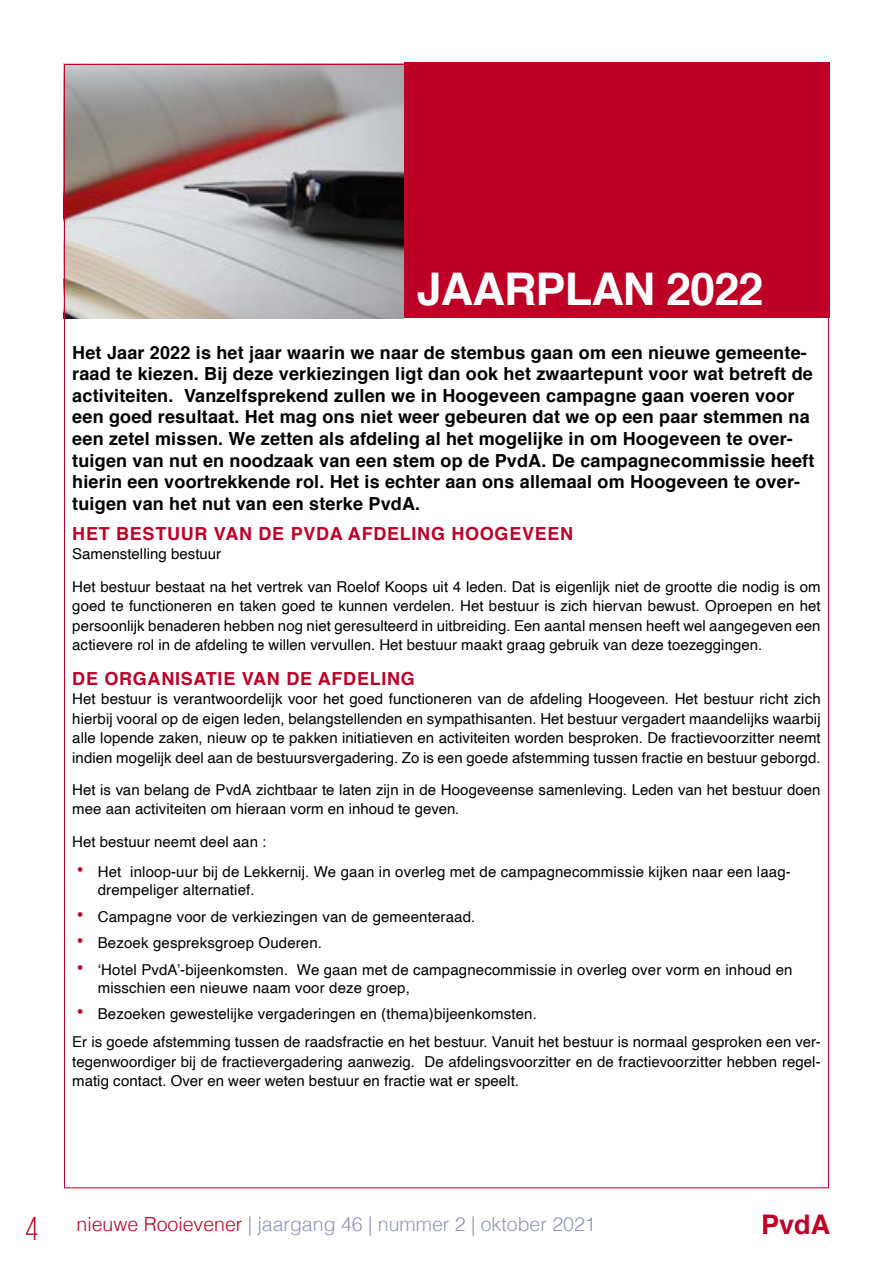
<style>
.page{position:relative;width:893px;height:1263px;background:#fff}
.page>*{position:absolute;margin:0;border:0;box-sizing:border-box;transform-origin:0 0}
.t1{font:700 45px "Helvetica";letter-spacing:-.02em;color:#fff}
.t2{font:700 27px "Helvetica";color:#be0027}
.t3{font:300 19.5px "Helvetica";color:#9194bc}
.t4{font:700 18px/21.6px "Helvetica";letter-spacing:.01em;color:#000}
.t5{font:700 18px "Helvetica";letter-spacing:.04em;color:#be0027}
.t6{font:15px/19.5px "Helvetica";letter-spacing:.005em;color:#000}
.s1{font-weight:700;font-size:21px;color:#be0027}
.s2{font-family:"Bebas Neue";font-weight:400;font-size:33px;color:#be0027}
.s3{color:#be0027}
</style>
<div class="page">
<div style="left:404px;top:63px;width:425px;height:255px;background:#be0027"></div>
<img style="left:66px;top:66px;width:338px;height:253px">
<h1 class="t1" style="left:417px;top:253px;width:348px">JAARPLAN 2022</h1>
<p class="t4" style="left:72px;top:342px;width:744px">Het Jaar 2022 is het jaar waarin we naar de stembus gaan om een nieuwe gemeente&shy;raad te kiezen. Bij deze verkiezingen ligt dan ook het zwaartepunt voor wat betreft de activiteiten. Vanzelfsprekend zullen we in Hoogeveen campagne gaan voeren voor een goed resultaat. Het mag ons niet weer gebeuren dat we op een paar stemmen na een zetel missen. We zetten als afdeling al het mogelijke in om Hoogeveen te over&shy;tuigen van nut en noodzaak van een stem op de PvdA. De campagnecommissie heeft hierin een voortrekkende rol. Het is echter aan ons allemaal om Hoogeveen te over&shy;tuigen van het nut van een sterke PvdA.</p>
<p class="t5" style="left:72px;top:519px;width:502px">HET BESTUUR VAN DE PVDA AFDELING HOOGEVEEN</p>
<p class="t6" style="left:72px;top:538px;width:750px;line-height:32.2px">Samenstelling bestuur<br>Het bestuur bestaat na het vertrek van Roelof Koops uit 4 leden. Dat is eigenlijk niet de grootte die nodig is om</p>
<p class="t6" style="left:72px;top:597px;width:750px;text-align:justify">goed te functioneren en taken goed te kunnen verdelen. Het bestuur is zich hiervan bewust. Oproepen en het persoonlijk benaderen hebben nog niet geresulteerd in uitbreiding. Een aantal mensen heeft wel aangegeven een actievere rol in de afdeling te willen vervullen. Het bestuur maakt graag gebruik van deze toezeggingen.</p>
<p class="t5" style="left:72px;top:664px;width:344px">DE ORGANISATIE VAN DE AFDELING</p>
<p class="t6" style="left:72px;top:689px;width:750px;text-align:justify">Het bestuur is verantwoordelijk voor het goed functioneren van de afdeling Hoogeveen. Het bestuur richt zich hierbij vooral op de eigen leden, belangstellenden en sympathisanten. Het bestuur vergadert maandelijks waarbij alle lopende zaken, nieuw op te pakken initiatieven en activiteiten worden besproken. De fractievoorzitter neemt indien mogelijk deel aan de bestuursvergadering. Zo is een goede afstemming tussen fractie en bestuur geborgd.</p>
<p class="t6" style="left:72px;top:780px;width:750px">Het is van belang de PvdA zichtbaar te laten zijn in de Hoogeveense samenleving. Leden van het bestuur doen mee aan activiteiten om hieraan vorm en inhoud te geven.</p>
<p class="t6" style="left:72px;top:832px;width:196px">Het bestuur neemt deel aan :</p>
<p class="t6" style="left:98px;top:863px;width:695px;line-height:18px;text-indent:-21px"><span class="s1">•</span> Het inloop-uur bij de Lekkernij. We gaan in overleg met de campagnecommissie kijken naar een laag&shy;drempeliger alternatief.</p>
<p class="t6" style="left:77px;top:907px;width:400px"><span class="s1">•</span> Campagne voor de verkiezingen van de gemeenteraad.</p>
<p class="t6" style="left:77px;top:934px;width:247px"><span class="s1">•</span> Bezoek gespreksgroep Ouderen.</p>
<p class="t6" style="left:98px;top:961px;width:696px;line-height:18px;text-indent:-21px"><span class="s1">•</span> ‘Hotel PvdA’-bijeenkomsten. We gaan met de campagnecommissie in overleg over vorm en inhoud en misschien een nieuwe naam voor deze groep,</p>
<p class="t6" style="left:72px;top:1000px;width:750px;line-height:28px"><span class="s1">•</span> Bezoeken gewestelijke vergaderingen en (thema)bijeenkomsten.<br>Er is goede afstemming tussen de raadsfractie en het bestuur. Vanuit het bestuur is normaal gesproken een ver-</p>
<p class="t6" style="left:72px;top:1052px;width:750px">tegenwoordiger bij de fractievergadering aanwezig. De afdelingsvoorzitter en de fractievoorzitter hebben regel&shy;matig contact. Over en weer weten bestuur en fractie wat er speelt.</p>
<h3 class="t3" style="left:25px;top:1207px;width:572px"><span class="s2">4</span> <span class="s3">nieuwe Rooievener</span> | jaargang 46 | nummer 2 | oktober 2021</h3>
<h2 class="t2" style="left:761px;top:1202px;width:71px">PvdA</h2>
</div>
